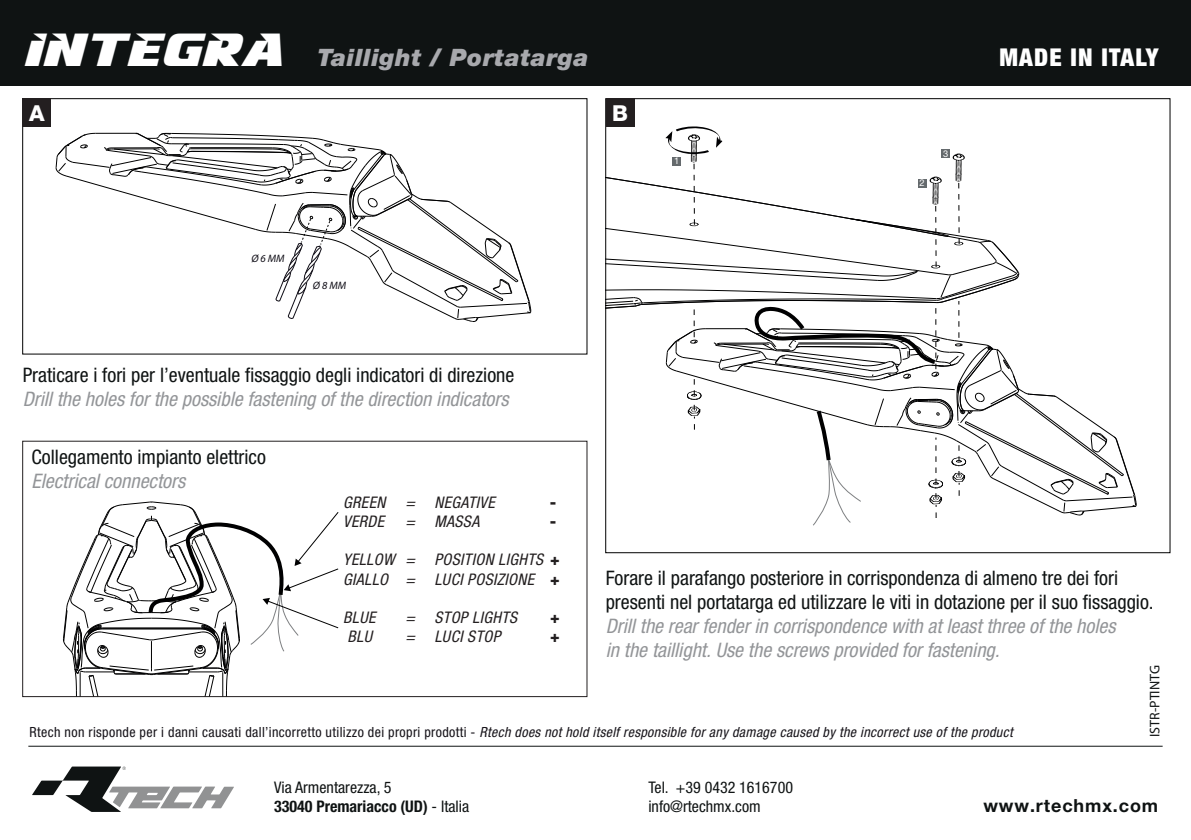
<style>
.page{position:relative;width:1191px;height:840px;background:#fff}
.page>*{position:absolute;margin:0;border:0;box-sizing:border-box;transform-origin:0 0}
.t1{font:900 condensed 24.6px "Helvetica Neue LT Std";letter-spacing:.05em;color:#fff}
.t2{font:italic 900 24px "Helvetica Neue LT Std";letter-spacing:.025em;color:#a8a9ad}
.t3{font:800 22px "Helvetica Neue LT Std";color:#fff}
.t4{font:condensed 20px/24px "Helvetica Neue LT Std";color:#0f1313}
.t5{font:italic condensed 20px/24px "Helvetica Neue LT Std";color:#939598}
.t6{font:700 18px "Helvetica Neue LT Std";letter-spacing:.05em;color:#0f1313}
.t7{font:italic condensed 16px/19.2px "Helvetica Neue LT Std";letter-spacing:.025em;color:#231f20}
.t8{font:condensed 16px/19.2px "Helvetica Neue LT Std";color:#0f1313}
.t9{font:900 condensed 16px "Helvetica Neue LT Std";color:#231f20}
.t10{font:italic condensed 14px "Helvetica Neue LT Std";letter-spacing:.025em;color:#17141a}
.t11{font:14px "Myriad Pro";color:#0f1313}
.t12{font:italic 10.8px "Myriad Pro";color:#0d0b14}
.t13{font:9.4px "Helvetica Neue LT Std";color:#fff}
.s1{font-family:"Infinite Justice";font-weight:400;font-style:normal;font-size:46px;color:#fff}
.s2{font-weight:900;font-style:normal}
.s3{font-style:normal}
.s4{font-weight:700}
</style>
<div class="page">
<svg style="left:56px;top:133px;width:475px;height:189px"></svg>
<div style="left:22px;top:98px;width:565px;height:256px;border:1px solid #000001"></div>
<svg style="left:607px;top:126px;width:529px;height:399px"></svg>
<svg style="left:63px;top:501px;width:276px;height:195px"></svg>
<div style="left:0;top:0;width:1191px;height:85px;background:#0f1313"></div>
<hr style="left:28px;top:745px;width:1134px;height:1px;background:#0f1313">
<svg style="left:32px;top:766px;width:202px;height:45px"></svg>
<div style="left:23px;top:99px;width:28px;height:28px;background:#231f20"></div>
<div style="left:605px;top:99px;width:29px;height:28px;background:#231f20"></div>
<p class="t2" style="left:23px;top:43px;width:567px"><span class="s1">INTEGRA</span> Taillight / Portatarga</p>
<p class="t3" style="left:29px;top:100px;width:17px">A</p>
<p class="t3" style="left:612px;top:100px;width:17px">B</p>
<p class="t12" style="left:251px;top:252px;width:35px">Ø 6 MM</p>
<p class="t12" style="left:313px;top:279px;width:35px">Ø 8 MM</p>
<p class="t4" style="left:23px;top:363px;width:493px">Praticare i fori per l’eventuale fissaggio degli indicatori di direzione</p>
<p class="t5" style="left:23px;top:387px;width:487px">Drill the holes for the possible fastening of the direction indicators</p>
<p class="t4" style="left:32px;top:444px;width:236px">Collegamento impianto elettrico</p>
<p class="t5" style="left:32px;top:469px;width:155px">Electrical connectors</p>
<p class="t13" style="left:674px;top:155px;width:7px">1</p>
<p class="t13" style="left:919px;top:177px;width:7px">2</p>
<p class="t13" style="left:943px;top:148px;width:7px">3</p>
<p class="t1" style="left:999px;top:42px;width:161px">MADE IN ITALY</p>
<p class="t7" style="left:343px;top:492px;width:44px">GREEN</p>
<p class="t7" style="left:405px;top:492px;width:91px">= NEGATIVE</p>
<p class="t9" style="left:550px;top:492px;width:7px">-</p>
<p class="t7" style="left:343px;top:511px;width:43px">VERDE</p>
<p class="t7" style="left:405px;top:511px;width:75px">= MASSA</p>
<p class="t9" style="left:550px;top:511px;width:7px">-</p>
<p class="t7" style="left:343px;top:550px;width:218px">YELLOW = POSITION LIGHTS <span class="s2">+<br></span>GIALLO = LUCI POSIZIONE <span class="s2">+</span></p>
<p class="t7" style="left:343px;top:607px;width:34px">BLUE</p>
<p class="t7" style="left:405px;top:607px;width:113px">= STOP LIGHTS</p>
<p class="t9" style="left:550px;top:607px;width:11px">+</p>
<p class="t7" style="left:347px;top:627px;width:26px">BLU</p>
<p class="t7" style="left:405px;top:627px;width:97px">= LUCI STOP</p>
<p class="t9" style="left:550px;top:626px;width:11px">+</p>
<p class="t4" style="left:606px;top:565px;width:549px">Forare il parafango posteriore in corrispondenza di almeno tre dei fori presenti nel portatarga ed utilizzare le viti in dotazione per il suo fissaggio.</p>
<p class="t5" style="left:606px;top:614px;width:511px">Drill the rear fender in corrispondence with at least three of the holes in the taillight. Use the screws provided for fastening.</p>
<p class="t10" style="left:30px;top:723px;width:984px"><span class="s3">Rtech non risponde per i danni causati dall’incorretto utilizzo dei propri prodotti -</span> Rtech does not hold itself responsible for any damage caused by the incorrect use of the product</p>
<p class="t11" style="left:1146px;top:736px;width:74px;rotate:-90deg">ISTR-PTINTG</p>
<p class="t8" style="left:274px;top:777px;width:197px">Via Armentarezza, 5<br><span class="s4">33040 Premariacco (UD)</span> - Italia</p>
<p class="t8" style="left:648px;top:777px;width:146px">Tel. +39 0432 1616700 info@rtechmx.com</p>
<p class="t6" style="left:983px;top:793px;width:176px">www.rtechmx.com</p>
</div>
